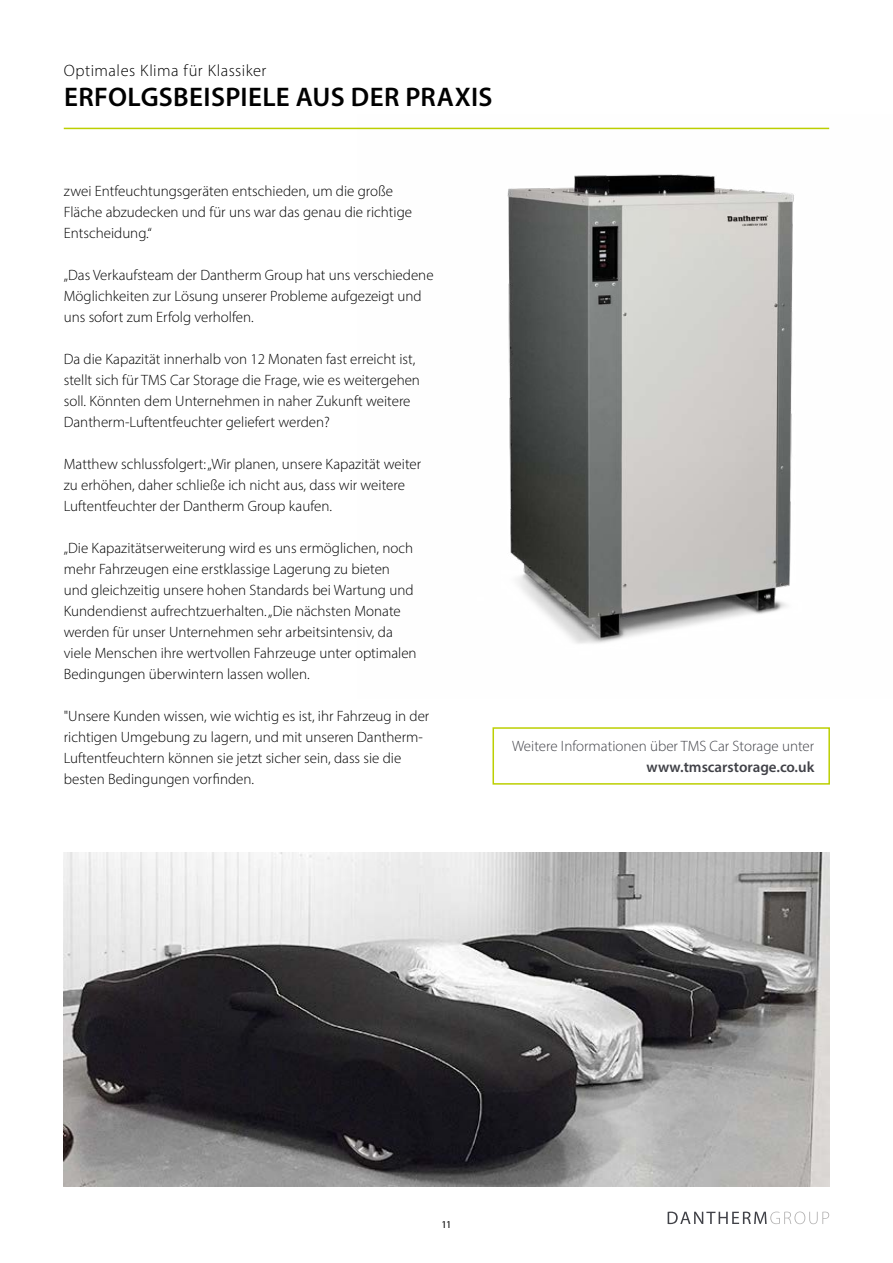
<style>
.page{position:relative;width:893px;height:1263px;background:#fff}
.page>*{position:absolute;margin:0;border:0;box-sizing:border-box;transform-origin:0 0}
.t1{font:600 27px "Myriad Pro";letter-spacing:.01em;color:#000}
.t2{font:300 16.5px "Myriad Pro";letter-spacing:.03em;color:#000}
.t3{font:300 15px/21px "Myriad Pro";color:#000}
.t4{font:300 15px "Myriad Pro";color:#414248}
.t5{font:600 15px "Myriad Pro";color:#414248}
.t6{font:10.5px "Myriad Pro";color:#000}
</style>
<div class="page">
<svg style="left:668px;top:1211px;width:161px;height:13px"></svg>
<hr style="left:64px;top:128px;width:765px;height:1px;background:#bccf00">
<img style="left:358px;top:127px;width:472px;height:517px">
<img style="left:64px;top:853px;width:765px;height:333px">
<div style="left:492px;top:727px;width:338px;height:58px;border:2px solid #bccf00"></div>
<p class="t2" style="left:64px;top:61px;width:204px">Optimales Klima für Klassiker</p>
<h1 class="t1" style="left:64px;top:80px;width:430px">ERFOLGSBEISPIELE AUS DER PRAXIS</h1>
<p class="t3" style="left:64px;top:180px;width:350px">zwei Entfeuchtungsgeräten entschieden, um die große<br>Fläche abzudecken und für uns war das genau die richtige<br>Entscheidung.“</p>
<p class="t3" style="left:64px;top:264px;width:371px">„Das Verkaufsteam der Dantherm Group hat uns verschiedene<br>Möglichkeiten zur Lösung unserer Probleme aufgezeigt und uns sofort zum Erfolg verholfen.</p>
<p class="t3" style="left:64px;top:348px;width:358px">Da die Kapazität innerhalb von 12 Monaten fast erreicht ist, stellt sich für TMS Car Storage die Frage, wie es weitergehen soll. Könnten dem Unternehmen in naher Zukunft weitere Dantherm-Luftentfeuchter geliefert werden?</p>
<p class="t3" style="left:64px;top:453px;width:359px">Matthew schlussfolgert: „Wir planen, unsere Kapazität weiter zu erhöhen, daher schließe ich nicht aus, dass wir weitere<br>Luftentfeuchter der Dantherm Group kaufen.</p>
<p class="t3" style="left:64px;top:537px;width:354px">„Die Kapazitätserweiterung wird es uns ermöglichen, noch mehr Fahrzeugen eine erstklassige Lagerung zu bieten und gleichzeitig unsere hohen Standards bei Wartung und Kundendienst aufrechtzuerhalten. „Die nächsten Monate werden für unser Unternehmen sehr arbeitsintensiv, da viele Menschen ihre wertvollen Fahrzeuge unter optimalen Bedingungen überwintern lassen wollen.</p>
<p class="t3" style="left:64px;top:705px;width:367px">"Unsere Kunden wissen, wie wichtig es ist, ihr Fahrzeug in der richtigen Umgebung zu lagern, und mit unseren Dantherm-Luftentfeuchtern können sie jetzt sicher sein, dass sie die besten Bedingungen vorfinden.</p>
<p class="t4" style="left:512px;top:737px;width:304px">Weitere Informationen über TMS Car Storage unter</p>
<p class="t5" style="left:647px;top:757px;width:169px">www.tmscarstorage.co.uk</p>
<p class="t6" style="left:442px;top:1218px;width:11px">11</p>
</div>
